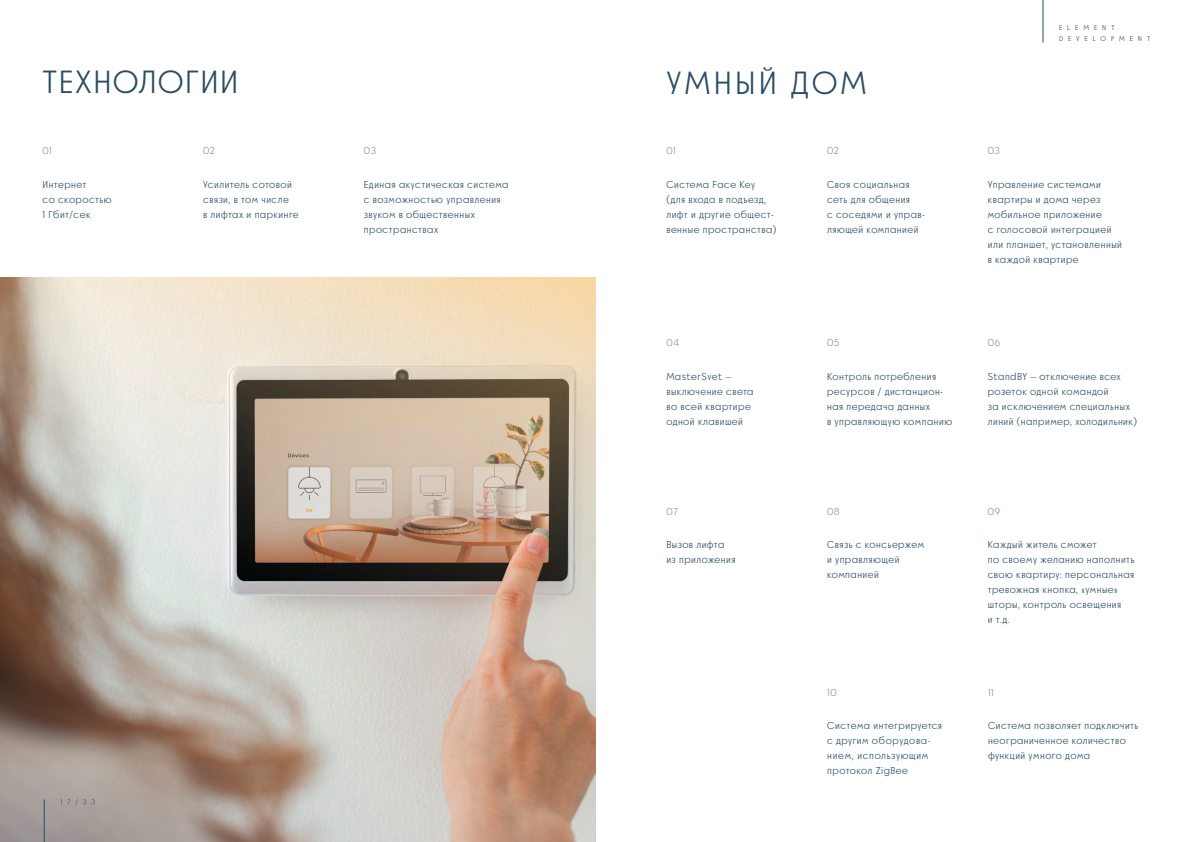
<style>
.page{position:relative;width:1191px;height:842px;background:#fff}
.page>*{position:absolute;margin:0;border:0;box-sizing:border-box;transform-origin:0 0}
.t1{font:32px "Decart";letter-spacing:.05em;color:#294d62}
.t2{font:32px "Decart";letter-spacing:.1em;color:#294d62}
.t3{font:10px/15px "Decart";letter-spacing:.05em;color:#294d62}
.t4{font:10px "Decart";letter-spacing:.05em;color:#9f8e87}
.t5{font:7px/11px "Decart";letter-spacing:.71em;color:#294d62}
</style>
<div class="page">
<img style="left:0;top:277px;width:595px;height:565px">
<hr style="left:44px;top:799px;width:1px;height:43px;background:#294d62">
<svg style="left:60px;top:799px;width:35px;height:6px"></svg>
<hr style="left:1042px;top:0;width:1px;height:43px;background:#294d62">
<p class="t5" style="left:1059px;top:22px;width:93px">ELEMENT<br>DEVELOPMENT</p>
<h1 class="t1" style="left:43px;top:66px;width:197px">ТЕХНОЛОГИИ</h1>
<h1 class="t2" style="left:666px;top:67px;width:202px">УМНЫЙ ДОМ</h1>
<p class="t4" style="left:43px;top:146px;width:11px">01</p>
<p class="t4" style="left:203px;top:146px;width:13px">02</p>
<p class="t4" style="left:364px;top:146px;width:14px">03</p>
<p class="t4" style="left:666px;top:146px;width:11px">01</p>
<p class="t4" style="left:827px;top:146px;width:13px">02</p>
<p class="t4" style="left:987px;top:146px;width:14px">03</p>
<p class="t3" style="left:43px;top:177px;width:71px">Интернет<br>со скоростью<br>1 Гбит/сек</p>
<p class="t3" style="left:203px;top:177px;width:97px">Усилитель сотовой связи, в том числе<br>в лифтах и паркинге</p>
<p class="t3" style="left:364px;top:177px;width:146px">Единая акустическая система с возможностью управления звуком в общественных пространствах</p>
<p class="t3" style="left:666px;top:177px;width:112px">Система Face Key (для входа в подъезд, лифт и другие общест&shy;венные пространства)</p>
<p class="t3" style="left:827px;top:177px;width:99px">Своя социальная сеть для общения<br>с соседями и управ&shy;ляющей компанией</p>
<p class="t3" style="left:987px;top:177px;width:136px">Управление системами квартиры и дома через мобильное приложение<br>с голосовой интеграцией или планшет, установленный в каждой квартире</p>
<p class="t4" style="left:666px;top:338px;width:14px">04</p>
<p class="t4" style="left:827px;top:338px;width:14px">05</p>
<p class="t4" style="left:987px;top:338px;width:14px">06</p>
<p class="t3" style="left:827px;top:370px;width:127px">Контроль потребления ресурсов / дистанцион&shy;ная передача данных<br>в управляющую компанию</p>
<p class="t3" style="left:666px;top:370px;width:89px">MasterSvet – выключение света во всей квартире одной клавишей</p>
<p class="t3" style="left:987px;top:370px;width:151px">StandBY – отключение всех розеток одной командой<br>за исключением специальных линий (например, холодильник)</p>
<p class="t4" style="left:666px;top:506px;width:13px">07</p>
<p class="t4" style="left:827px;top:506px;width:14px">08</p>
<p class="t4" style="left:987px;top:506px;width:14px">09</p>
<p class="t3" style="left:666px;top:537px;width:71px">Вызов лифта из приложения</p>
<p class="t3" style="left:827px;top:537px;width:98px">Связь с консьержем и управляющей компанией</p>
<p class="t3" style="left:987px;top:538px;width:148px">Каждый житель сможет<br>по своему желанию наполнить свою квартиру: персональная тревожная кнопка, «умные» шторы, контроль освещения<br>и т.д.</p>
<p class="t4" style="left:827px;top:687px;width:11px">10</p>
<p class="t4" style="left:988px;top:687px;width:7px">11</p>
<p class="t3" style="left:827px;top:719px;width:116px">Система интегрируется с другим оборудова&shy;нием, использующим протокол ZigBee</p>
<p class="t3" style="left:988px;top:719px;width:152px">Система позволяет подключить неограниченное количество функций умного дома</p>
</div>
